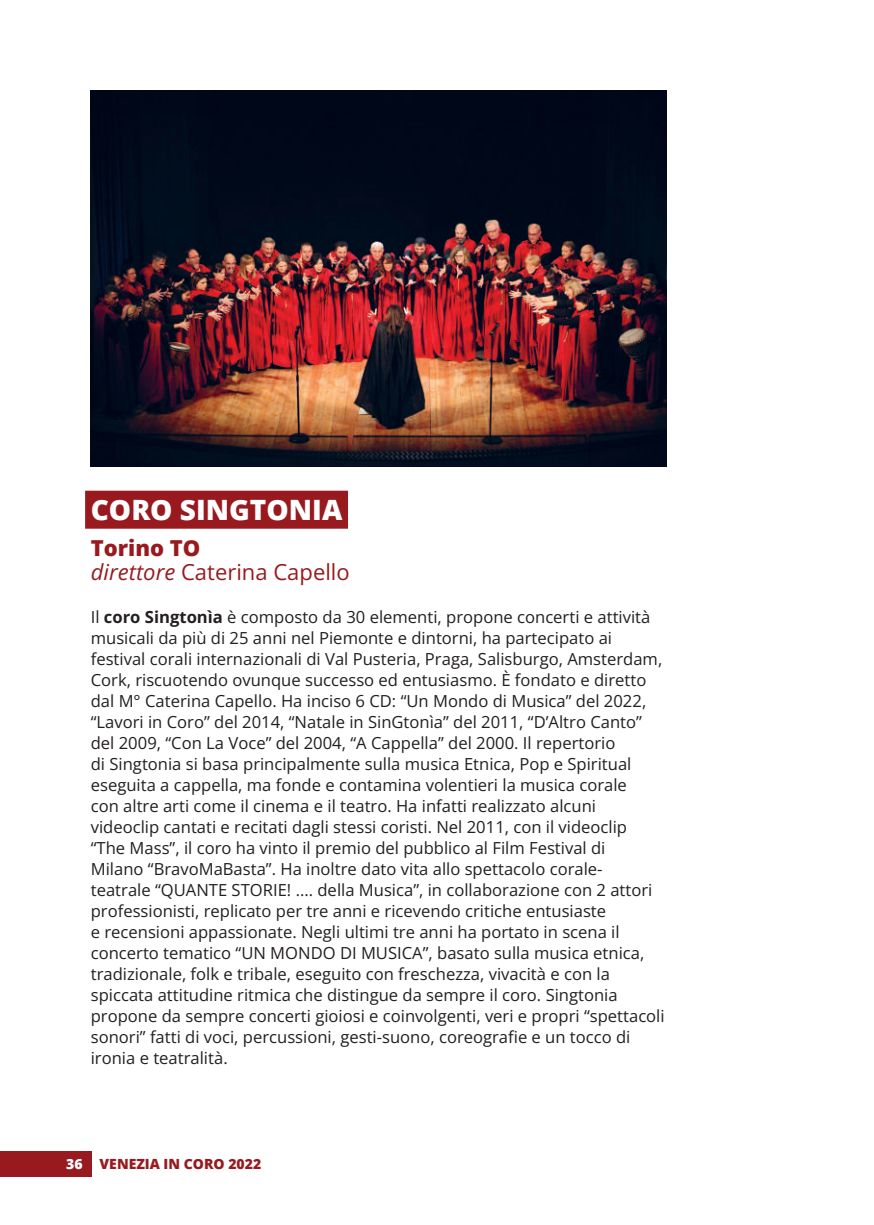
<style>
.page{position:relative;width:874px;height:1225px;background:#fff}
.page>*{position:absolute;margin:0;border:0;box-sizing:border-box;transform-origin:0 0}
.t1{font:800 28px "Open Sans";color:#fff}
.t2{font:22px/24px "Open Sans";color:#981a1e}
.t3{font:16.6px/21px "Open Sans";color:#231f20}
.t4{font:800 14px "Open Sans";color:#981a1e}
.s1{font-weight:800}
.s2{font-style:italic}
.s3{font-weight:700}
.s4{color:#fff}
</style>
<div class="page">
<div style="left:0;top:1151px;width:91px;height:25px;background:#981a1e"></div>
<div style="left:85px;top:491px;width:263px;height:38px;background:#981a1e"></div>
<img style="left:91px;top:91px;width:575px;height:375px">
<h1 class="t1" style="left:91px;top:489px;width:253px">CORO SINGTONIA</h1>
<h2 class="t2" style="left:91px;top:535px;width:260px"><span class="s1">Torino TO<br></span><span class="s2">direttore</span> Caterina Capello</h2>
<p class="t3" style="left:91px;top:606px;width:575px">Il <span class="s3">coro Singtonìa</span> è composto da 30 elementi, propone concerti e attività musicali da più di 25 anni nel Piemonte e dintorni, ha partecipato ai festival corali internazionali di Val Pusteria, Praga, Salisburgo, Amsterdam, Cork, riscuotendo ovunque successo ed entusiasmo. È fondato e diretto dal M° Caterina Capello. Ha inciso 6 CD: “Un Mondo di Musica” del 2022, “Lavori in Coro” del 2014, “Natale in SinGtonìa” del 2011, “D’Altro Canto” del 2009, “Con La Voce” del 2004, “A Cappella” del 2000. Il repertorio<br>di Singtonia si basa principalmente sulla musica Etnica, Pop e Spiritual eseguita a cappella, ma fonde e contamina volentieri la musica corale<br>con altre arti come il cinema e il teatro. Ha infatti realizzato alcuni videoclip cantati e recitati dagli stessi coristi. Nel 2011, con il videoclip “The Mass”, il coro ha vinto il premio del pubblico al Film Festival di<br>Milano “BravoMaBasta”. Ha inoltre dato vita allo spettacolo corale&shy;teatrale “QUANTE STORIE! .... della Musica”, in collaborazione con 2 attori professionisti, replicato per tre anni e ricevendo critiche entusiaste<br>e recensioni appassionate. Negli ultimi tre anni ha portato in scena il concerto tematico “UN MONDO DI MUSICA”, basato sulla musica etnica, tradizionale, folk e tribale, eseguito con freschezza, vivacità e con la spiccata attitudine ritmica che distingue da sempre il coro. Singtonia propone da sempre concerti gioiosi e coinvolgenti, veri e propri “spettacoli sonori” fatti di voci, percussioni, gesti-suono, coreografie e un tocco di ironia e teatralità.</p>
<p class="t4" style="left:66px;top:1153px;width:196px"><span class="s4">36</span> VENEZIA IN CORO 2022</p>
</div>
